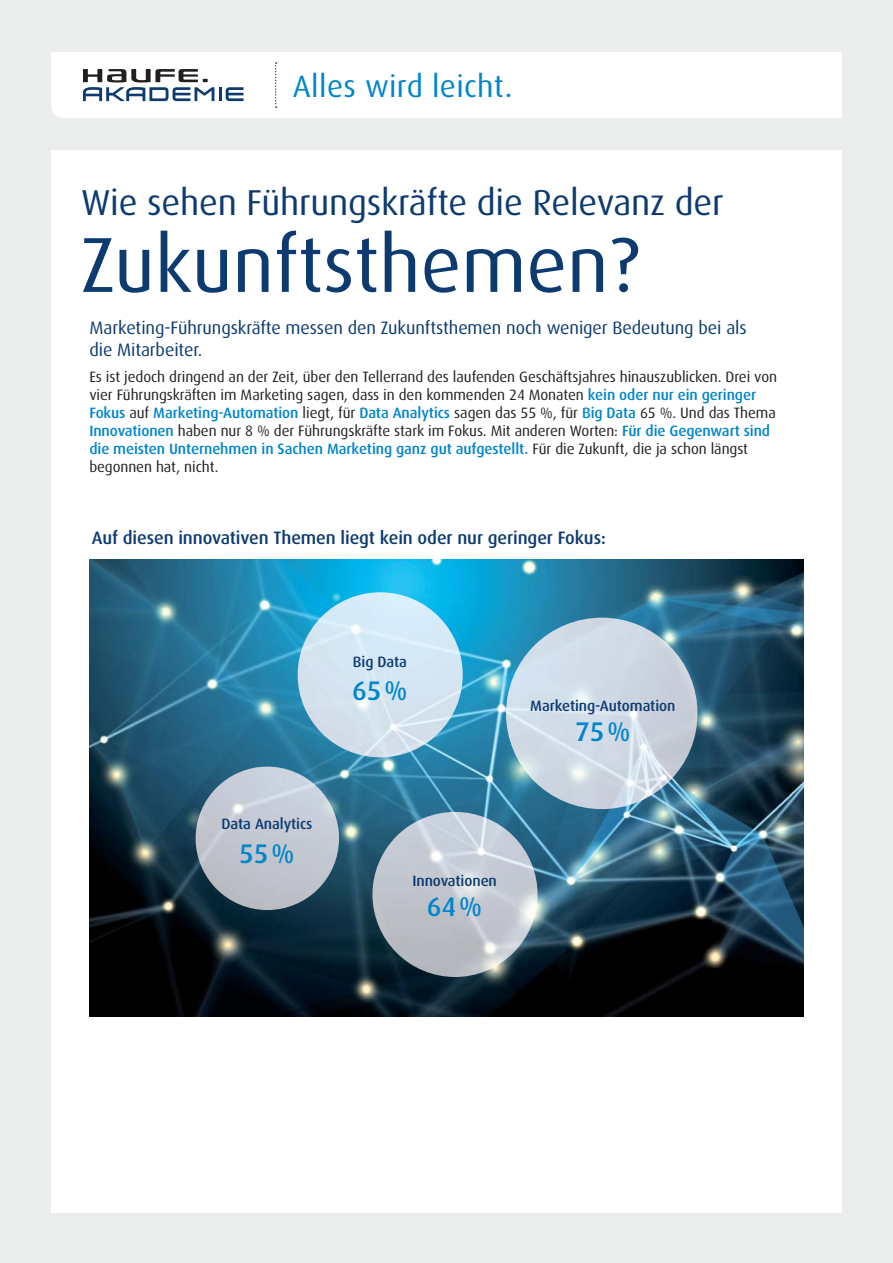
<style>
.page{position:relative;width:893px;height:1263px;background:#ebecec}
.page>*{position:absolute;margin:0;border:0;box-sizing:border-box;transform-origin:0 0}
.t1{font:78px "Dax";color:#0d3b70}
.t2{font:36px "Dax";letter-spacing:-.005em;color:#0d3b70}
.t3{font:30.9px "Dax";letter-spacing:.01em;color:#0086cb}
.t4{font:500 27px "Dax";letter-spacing:-.005em;color:#0086cb}
.t5{font:18px/21.6px "Dax";letter-spacing:-.005em;color:#0d3b70}
.t6{font:500 18px "Dax";letter-spacing:-.005em;color:#0d3b70}
.t7{font:15px/18px "Dax";letter-spacing:-.005em;color:#231f20}
.t8{font:500 15px "Dax";letter-spacing:-.005em;color:#0d3b70}
.s1{font-weight:500;color:#0086cb}
</style>
<div class="page">
<div style="left:51px;top:150px;width:791px;height:1062px;background:#fff"></div>
<img style="left:89px;top:560px;width:715px;height:456px">
<div style="left:51px;top:52px;width:791px;height:66px;background:#fff"></div>
<svg style="left:275px;top:62px;width:2px;height:46px"></svg>
<hr style="left:219px;top:87px;width:3px;height:14px;background:#0d3b70">
<svg style="left:226px;top:87px;width:18px;height:14px"></svg>
<svg style="left:83px;top:69px;width:131px;height:32px;background:#a7afb9"></svg>
<img style="left:196px;top:767px;width:143px;height:143px">
<img style="left:298px;top:592px;width:165px;height:165px">
<img style="left:372px;top:812px;width:166px;height:165px">
<img style="left:506px;top:618px;width:191px;height:191px">
<h3 class="t3" style="left:293px;top:71px;width:221px">Alles wird leicht.</h3>
<h2 class="t2" style="left:81px;top:187px;width:644px">Wie sehen Führungskräfte die Relevanz der</h2>
<h1 class="t1" style="left:81px;top:231px;width:560px">Zukunftsthemen?</h1>
<p class="t5" style="left:89px;top:319px;width:659px">Marketing-Führungskräfte messen den Zukunftsthemen noch weniger Bedeutung bei als die Mitarbeiter.</p>
<p class="t7" style="left:89px;top:368px;width:689px">Es ist jedoch dringend an der Zeit, über den Tellerrand des laufenden Geschäftsjahres hinauszublicken. Drei von vier Führungskräften im Marketing sagen, dass in den kommenden 24 Monaten <span class="s1">kein oder nur ein geringer Fokus</span> auf <span class="s1">Marketing-Automation</span> liegt, für <span class="s1">Data Analytics</span> sagen das 55 %, für <span class="s1">Big Data</span> 65 %. Und das Thema <span class="s1">Innovationen</span> haben nur 8 % der Führungskräfte stark im Fokus. Mit anderen Worten: <span class="s1">Für die Gegenwart sind die meisten Unternehmen in Sachen Marketing ganz gut aufgestellt.</span> Für die Zukunft, die ja schon längst begonnen hat, nicht.</p>
<p class="t6" style="left:92px;top:530px;width:516px">Auf diesen innovativen Themen liegt kein oder nur geringer Fokus:</p>
<p class="t8" style="left:222px;top:817px;width:92px">Data Analytics</p>
<h3 class="t4" style="left:239px;top:841px;width:57px">55%</h3>
<p class="t8" style="left:353px;top:655px;width:56px">Big Data</p>
<h3 class="t4" style="left:352px;top:679px;width:57px">65%</h3>
<p class="t8" style="left:530px;top:699px;width:147px">Marketing-Automation</p>
<h3 class="t4" style="left:575px;top:720px;width:57px">75%</h3>
<p class="t8" style="left:412px;top:874px;width:86px">Innovationen</p>
<h3 class="t4" style="left:427px;top:895px;width:57px">64%</h3>
</div>
